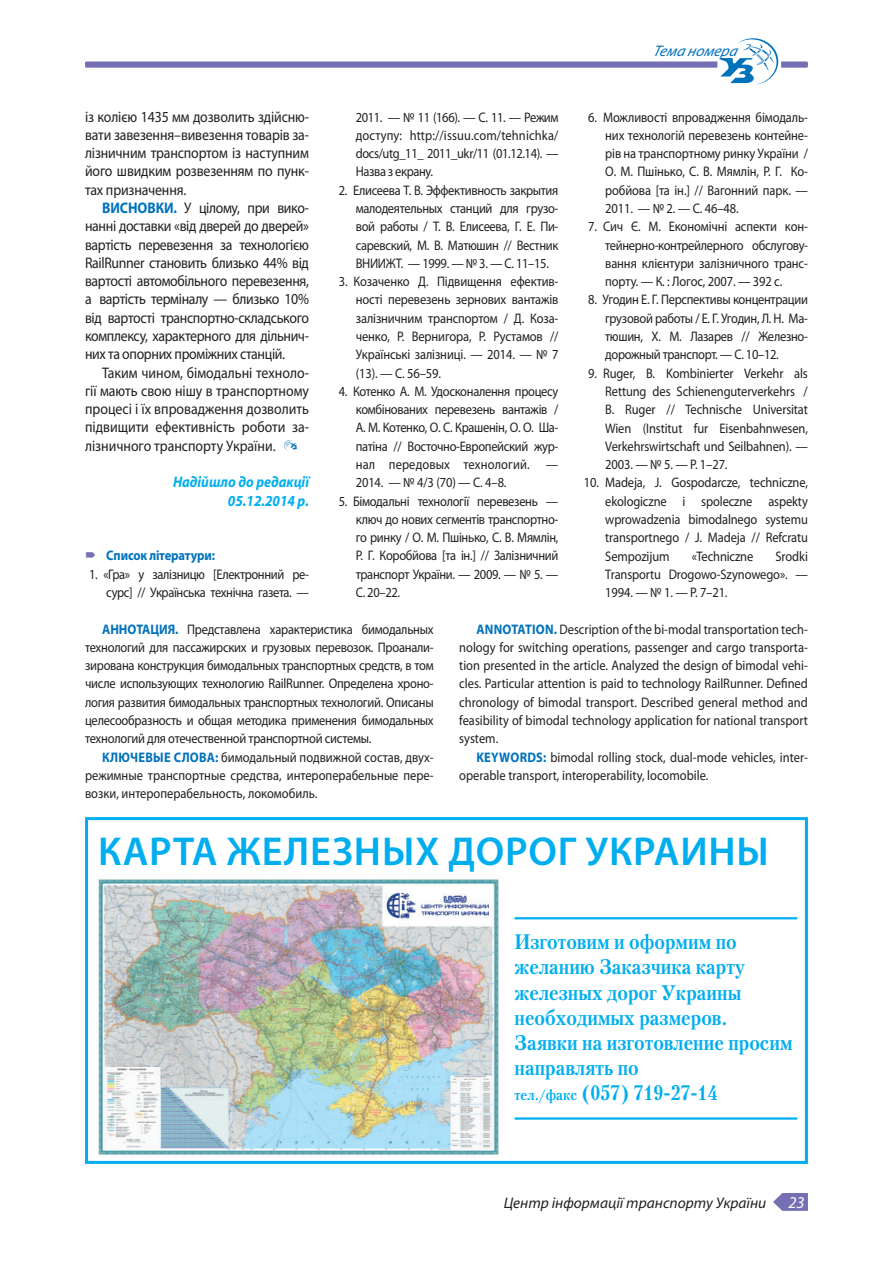
<style>
.page{position:relative;width:893px;height:1263px;background:#fff}
.page>*{position:absolute;margin:0;border:0;box-sizing:border-box;transform-origin:0 0}
.t1{font:600 40.5px "Myriad Pro";letter-spacing:.03em;color:#00aeef}
.t2{font:700 21px/25.2px "Petersburg C";color:#00aeef;scale:.9 1}
.t3{font:italic 16.5px "Myriad Pro";color:#fff}
.t4{font:15.3px/18.3px "Myriad Pro";letter-spacing:-.01em;color:#231f20;text-align:justify;scale:.9 1}
.t5{font:italic 15.3px "Myriad Pro";color:#231f20}
.t6{font:italic 700 15.3px/18.3px "Myriad Pro";color:#00aeef;text-align:right;scale:.9 1}
.t7{font:italic 15.3px "Myriad Pro";color:#0072bc}
.t8{font:13.8px/18.3px "Myriad Pro";letter-spacing:-.01em;color:#231f20;text-align:justify;scale:.9 1}
.t9{font:13.8px/18.3px "Myriad Pro";letter-spacing:-.03em;color:#231f20;text-align:right;scale:.9 1}
.t10{font:700 13.8px "Myriad Pro";letter-spacing:-.01em;color:#0072bc;scale:.9 1}
.s1{font-weight:700;color:#0072bc}
.s2{font-size:15px}
</style>
<div class="page">
<div style="left:85px;top:817px;width:723px;height:347px;border:3px solid #00aeef"></div>
<img style="left:97px;top:879px;width:402px;height:277px">
<hr style="left:514px;top:917px;width:283px;height:2px;background:#00aeef">
<hr style="left:514px;top:1117px;width:283px;height:3px;background:#00aeef">
<div style="left:85px;top:61px;width:723px;height:7px;background:#756fb3;border-radius:2px"></div>
<div style="left:717px;top:60px;width:64px;height:9px;background:#fff;border-radius:2px"></div>
<svg style="left:720px;top:38px;width:58px;height:46px"></svg>
<svg style="left:773px;top:1193px;width:35px;height:18px"></svg>
<p class="t4" style="left:85px;top:107px;width:250px">із колією 1435 мм дозволить здійсню&shy;вати завезення–вивезення товарів за&shy;лізничним транспортом із наступним його швидким розвезенням по пунк&shy;тах призначення.</p>
<p class="t4" style="left:85px;top:199px;width:250px;text-indent:17px"><span class="s1">ВИСНОВКИ.</span> У цілому, при вико&shy;нанні доставки «від дверей до дверей» вартість перевезення за технологією RailRunner становить близько 44% від вартості автомобільного перевезення, а вартість терміналу — близько 10% від вартості транспортно-складського комплексу, характерного для дільнич&shy;них та опорних проміжних станцій.</p>
<p class="t4" style="left:85px;top:363px;width:250px;text-indent:17px">Таким чином, бімодальні техноло&shy;гії мають свою нішу в транспортному процесі і їх впровадження дозволить підвищити ефективність роботи за&shy;лізничного транспорту України.</p>
<p class="t6" style="left:173px;top:472px;width:152px">Надійшло до редакції<br>05.12.2014 р.</p>
<p class="t10" style="left:106px;top:547px;width:122px">СПИСОК ЛІТЕРАТУРИ:</p>
<p class="t9" style="left:89px;top:565px;width:246px">1. «Гра» у залізницю [Електронний ре&shy;сурс] // Українська технічна газета. —</p>
<p class="t8" style="left:356px;top:108px;width:227px">2011. — № 11 (166). — С. 11. — Режим доступу: http://issuu.com/tehnichka/ docs/utg_11_ 2011_ukr/11 (01.12.14). — Назва з екрану.</p>
<p class="t8" style="left:356px;top:181px;width:227px;text-indent:-17px">2. Елисеева Т. В. Эффективность закрытия малодеятельных станций для грузо&shy;вой работы / Т. В. Елисеева, Г. Е. Пи&shy;саревский, М. В. Матюшин // Вестник ВНИИЖТ. — 1999. — № 3. — С. 11–15.</p>
<p class="t8" style="left:356px;top:272px;width:227px;text-indent:-17px">3. Козаченко Д. Підвищення ефектив&shy;ності перевезень зернових вантажів залізничним транспортом / Д. Коза&shy;ченко, Р. Вернигора, Р. Рустамов // Українські залізниці. — 2014. — № 7 (13). — С. 56–59.</p>
<p class="t8" style="left:356px;top:382px;width:227px;text-indent:-17px">4. Котенко А. М. Удосконалення процесу комбінованих перевезень вантажів / А. М. Котенко, О. С. Крашенін, О. О. Ша&shy;патіна // Восточно-Европейский жур&shy;нал передовых технологий. — 2014. — № 4/3 (70) — С. 4–8.</p>
<p class="t8" style="left:356px;top:492px;width:227px;text-indent:-17px">5. Бімодальні технології перевезень — ключ до нових сегментів транспортно&shy;го ринку / О. М. Пшінько, С. В. Мямлін, Р. Г. Коробйова [та ін.] // Залізничний транспорт України. — 2009. — № 5. — С. 20–22.</p>
<p class="t7" style="left:653px;top:41px;width:90px">Теманомера</p>
<p class="t8" style="left:605px;top:108px;width:227px;text-indent:-17px">6. Можливості впровадження бімодаль&shy;них технологій перевезень контейне&shy;рів на транспортному ринку України / О. М. Пшінько, С. В. Мямлін, Р. Г. Ко&shy;робйова [та ін.] // Вагонний парк. — 2011. — № 2. — С. 46–48.</p>
<p class="t8" style="left:605px;top:217px;width:227px;text-indent:-17px">7. Сич Є. М. Економічні аспекти кон&shy;тейнерно-контрейлерного обслугову&shy;вання клієнтури залізничного транс&shy;порту. — К. : Логос, 2007. — 392 с.</p>
<p class="t8" style="left:605px;top:290px;width:227px;text-indent:-17px">8. Угодин Е. Г. Перспективы концентрации грузовой работы / Е. Г. Угодин, Л. Н. Ма&shy;тюшин, Х. М. Лазарев // Железно&shy;дорожный транспорт. — С. 10–12.</p>
<p class="t8" style="left:605px;top:364px;width:227px;text-indent:-17px">9. Ruger, B. Kombinierter Verkehr als Rettung des Schienenguterverkehrs / B. Ruger // Technische Universitat Wien (Institut fur Eisenbahnwesen, Verkehrswirtschaft und Seilbahnen). — 2003. — № 5. — P. 1–27.</p>
<p class="t8" style="left:605px;top:473px;width:227px;text-indent:-21px">10. Madejа, J. Gospodarcze, techniczne, ekologiczne i spoleczne aspekty wprowadzenia bimodalnego systemu transportnego / J. Madejа // Refcratu Sempozijum</p>
<p class="t8" style="left:605px;top:546px;width:227px;text-indent:170px">Srodki Transportu Drogowo-Szynowego». — 1994. — № 1. — P. 7–21.</p>
<p class="t8" style="left:692px;top:546px;width:70px">«Techniczne</p>
<p class="t8" style="left:85px;top:620px;width:389px;text-indent:17px"><span class="s1">АННОТАЦИЯ.</span> Представлена характеристика бимодальных технологий для пассажирских и грузовых перевозок. Проанали&shy;зирована конструкция бимодальных транспортных средств, в том числе использующих технологию RailRunner. Определена хроно&shy;логия развития бимодальных транспортных технологий. Описаны целесообразность и общая методика применения бимодальных технологий для отечественной транспортной системы.</p>
<p class="t8" style="left:85px;top:748px;width:389px;text-indent:17px"><span class="s1">КЛ ЮЧЕВЫЕ СЛОВА:</span> бимодальный подвижной состав, двух&shy;режимные транспортные средства, интероперабельные пере&shy;возки, интероперабельность, локомобиль.</p>
<p class="t8" style="left:459px;top:620px;width:389px;text-indent:17px"><span class="s1">ANNOTATION.</span> Description of the bi-modal transportation tech&shy;nology for switching operations, passenger and cargo transporta&shy;tion presented in the article. Analyzed the design of bimodal vehi&shy;cles. Particular attention is paid to technology RailRunner. Defined chronology of bimodal transport. Described general method and feasibility of bimodal technology application for national transport system.</p>
<p class="t8" style="left:459px;top:748px;width:389px;text-indent:17px"><span class="s1">KEYWORDS:</span> bimodal rolling stock, dual-mode vehicles, inter&shy;operable transport, interoperability, locomobile.</p>
<h1 class="t1" style="left:98px;top:825px;width:378px">Карта железн ых доро</h1>
<h1 class="t1" style="left:558px;top:825px;width:213px">г Украины</h1>
<h2 class="t2" style="left:514px;top:929px;width:310px">Изготовим и оформим по желанию Заказчика карту железных дорог Украины необходимых размеров.<br>Заявки на изготовление просим направлять по<br><span class="s2">тел./факс</span> (057) 719-27-14</h2>
<p class="t5" style="left:504px;top:1193px;width:264px">Центр інформації транспорту України</p>
<p class="t3" style="left:788px;top:1192px;width:18px">23</p>
</div>
